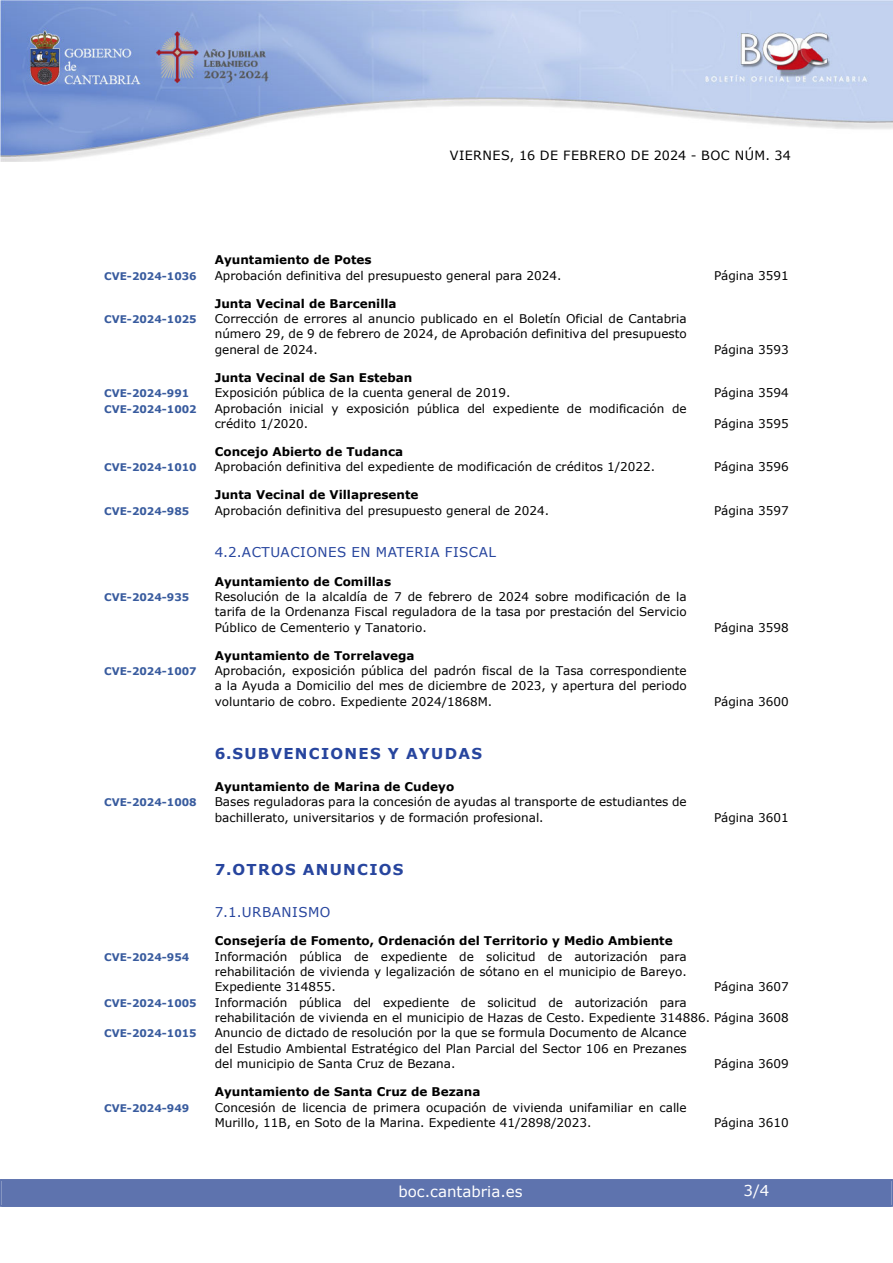
<style>
.page{position:relative;width:893px;height:1263px;background:#fff}
.page>*{position:absolute;margin:0;border:0;box-sizing:border-box;transform-origin:0 0}
.indice_1{font:700 15px "Verdana";letter-spacing:.085em;color:#27459e}
.t1{font:15px "Verdana";color:#fff}
.indice_2{font:13.5px "Verdana";letter-spacing:.035em;color:#27459e}
.t2{font:12.75px "Verdana";letter-spacing:.035em;color:#000}
.indice_4{font:12px/15.3px "Verdana";color:#000;text-align:justify}
.indice_3{font:700 12px "Verdana";color:#000}
.indice_4-2{font:700 10.5px "Verdana";color:#385b9e}
</style>
<div class="page">
<img style="left:0;top:0;width:893px;height:161px">
<div style="left:2px;top:1180px;width:889px;height:27px;background:#5e73ae"></div>
<div style="left:0;top:1179px;width:893px;height:28px;border:2px solid #5e73ae"></div>
<h4 class="indice_3" style="left:215px;top:251px;width:158px">Ayuntamiento de Potes</h4>
<p class="t2" style="left:450px;top:147px;width:342px">VIERNES, 16 DE FEBRERO DE 2024 - BOC NÚM. 34</p>
<p class="indice_4-2" style="left:104px;top:268px;width:94px">CVE-2024-1036</p>
<p class="indice_4" style="left:215px;top:267px;width:348px">Aprobación definitiva del presupuesto general para 2024.</p>
<p class="indice_4" style="left:714px;top:267px;width:76px">Página 3591</p>
<h4 class="indice_3" style="left:215px;top:295px;width:183px">Junta Vecinal de Barcenilla</h4>
<p class="indice_4-2" style="left:104px;top:312px;width:94px">CVE-2024-1025</p>
<p class="indice_4" style="left:215px;top:311px;width:473px">Corrección de errores al anuncio publicado en el Boletín Oficial de Cantabria número 29, de 9 de febrero de 2024, de Aprobación definitiva del presupuesto general de 2024.</p>
<p class="indice_4" style="left:714px;top:342px;width:76px">Página 3593</p>
<h4 class="indice_3" style="left:215px;top:369px;width:199px">Junta Vecinal de San Esteban</h4>
<p class="indice_4-2" style="left:104px;top:386px;width:87px">CVE-2024-991</p>
<p class="indice_4" style="left:215px;top:385px;width:297px">Exposición pública de la cuenta general de 2019.</p>
<p class="indice_4" style="left:714px;top:385px;width:76px">Página 3594</p>
<p class="indice_4-2" style="left:104px;top:401px;width:94px">CVE-2024-1002</p>
<p class="indice_4" style="left:215px;top:400px;width:473px">Aprobación inicial y exposición pública del expediente de modificación de crédito 1/2020.</p>
<p class="indice_4" style="left:714px;top:416px;width:76px">Página 3595</p>
<h4 class="indice_3" style="left:215px;top:443px;width:190px">Concejo Abierto de Tudanca</h4>
<p class="indice_4-2" style="left:104px;top:460px;width:94px">CVE-2024-1010</p>
<p class="indice_4" style="left:215px;top:459px;width:442px">Aprobación definitiva del expediente de modificación de créditos 1/2022.</p>
<p class="indice_4" style="left:714px;top:459px;width:76px">Página 3596</p>
<h4 class="indice_3" style="left:215px;top:487px;width:205px">Junta Vecinal de Villapresente</h4>
<p class="indice_4-2" style="left:104px;top:503px;width:87px">CVE-2024-985</p>
<p class="indice_4" style="left:215px;top:503px;width:336px">Aprobación definitiva del presupuesto general de 2024.</p>
<p class="indice_4" style="left:714px;top:503px;width:76px">Página 3597</p>
<h3 class="indice_2" style="left:215px;top:543px;width:283px">4.2.ACTUACIONES EN MATERIA FISCAL</h3>
<h4 class="indice_3" style="left:215px;top:573px;width:178px">Ayuntamiento de Comillas</h4>
<p class="indice_4-2" style="left:104px;top:590px;width:87px">CVE-2024-935</p>
<p class="indice_4" style="left:215px;top:589px;width:473px">Resolución de la alcaldía de 7 de febrero de 2024 sobre modificación de la tarifa de la Ordenanza Fiscal reguladora de la tasa por prestación del Servicio Público de Cementerio y Tanatorio.</p>
<p class="indice_4" style="left:714px;top:619px;width:76px">Página 3598</p>
<h4 class="indice_3" style="left:215px;top:647px;width:201px">Ayuntamiento de Torrelavega</h4>
<p class="indice_4-2" style="left:104px;top:664px;width:94px">CVE-2024-1007</p>
<p class="indice_4" style="left:215px;top:663px;width:473px">Aprobación, exposición pública del padrón fiscal de la Tasa correspondiente a la Ayuda a Domicilio del mes de diciembre de 2023, y apertura del periodo voluntario de cobro. Expediente 2024/1868M.</p>
<h2 class="indice_1" style="left:215px;top:742px;width:269px">6.SUBVENCIONES Y AYUDAS</h2>
<h4 class="indice_3" style="left:215px;top:778px;width:241px">Ayuntamiento de Marina de Cudeyo</h4>
<p class="indice_4-2" style="left:104px;top:795px;width:94px">CVE-2024-1008</p>
<p class="indice_4" style="left:215px;top:794px;width:473px">Bases reguladoras para la concesión de ayudas al transporte de estudiantes de bachillerato, universitarios y de formación profesional.</p>
<h2 class="indice_1" style="left:215px;top:858px;width:190px">7.OTROS ANUNCIOS</h2>
<h3 class="indice_2" style="left:215px;top:903px;width:117px">7.1.URBANISMO</h3>
<h4 class="indice_3" style="left:215px;top:932px;width:459px">Consejería de Fomento, Ordenación del Territorio y Medio Ambiente</h4>
<p class="indice_4-2" style="left:104px;top:949px;width:87px">CVE-2024-954</p>
<p class="indice_4" style="left:215px;top:948px;width:473px">Información pública de expediente de solicitud de autorización para rehabilitación de vivienda y legalización de sótano en el municipio de Bareyo.<br>Expediente 314855.</p>
<p class="indice_4" style="left:714px;top:693px;width:76px">Página 3600</p>
<p class="indice_4" style="left:714px;top:809px;width:76px">Página 3601</p>
<p class="indice_4" style="left:714px;top:979px;width:76px">Página 3607</p>
<p class="indice_4-2" style="left:104px;top:995px;width:94px">CVE-2024-1005</p>
<p class="indice_4" style="left:215px;top:995px;width:576px">Información pública del expediente de solicitud de autorización para<br>rehabilitación de vivienda en el municipio de Hazas de Cesto. Expediente 314886. Página 3608</p>
<p class="indice_4-2" style="left:104px;top:1026px;width:94px">CVE-2024-1015</p>
<p class="indice_4" style="left:215px;top:1025px;width:473px">Anuncio de dictado de resolución por la que se formula Documento de Alcance del Estudio Ambiental Estratégico del Plan Parcial del Sector 106 en Prezanes del municipio de Santa Cruz de Bezana.</p>
<p class="indice_4" style="left:714px;top:1056px;width:76px">Página 3609</p>
<h4 class="indice_3" style="left:215px;top:1083px;width:267px">Ayuntamiento de Santa Cruz de Bezana</h4>
<p class="indice_4-2" style="left:104px;top:1100px;width:87px">CVE-2024-949</p>
<p class="indice_4" style="left:215px;top:1099px;width:473px">Concesión de licencia de primera ocupación de vivienda unifamiliar en calle<br>Murillo, 11B, en Soto de la Marina. Expediente 41/2898/2023.</p>
<p class="t1" style="left:398px;top:1181px;width:126px">boc.cantabria.es</p>
<p class="indice_4" style="left:714px;top:1115px;width:76px">Página 3610</p>
<p class="t1" style="left:744px;top:1180px;width:27px">3/4</p>
</div>
